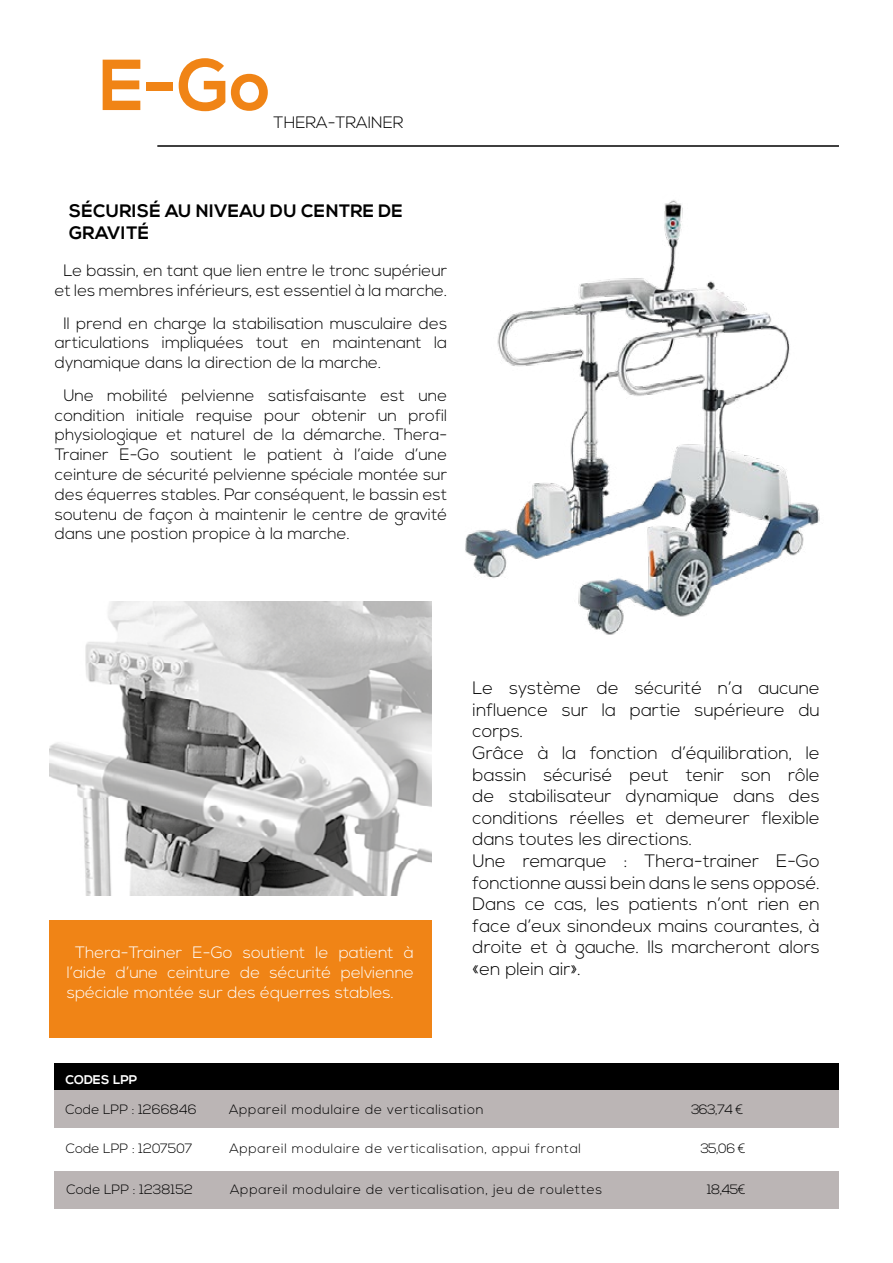
<style>
.page{position:relative;width:893px;height:1263px;background:#fff}
.page>*{position:absolute;margin:0;border:0;box-sizing:border-box;transform-origin:0 0}
.t1{font:700 72px "Nexa";color:#f08416}
.t2{font:300 18px/21.6px "Nexa";color:#000}
.t3{font:700 18px/21.6px "Nexa";letter-spacing:.02em;color:#000}
.t4{font:300 16.5px/19.8px "Nexa";color:#000;text-align:justify}
.t5{font:300 16.5px/19.8px "Nexa";color:#fff;text-align:justify}
.t6{font:300 13.5px "Nexa";letter-spacing:.05em;color:#000}
.t7{font:300 13.5px "Nexa";color:#000}
.t8{font:700 12.6px "Nexa";color:#fff}
</style>
<div class="page">
<div style="left:54px;top:1089px;width:785px;height:39px;background:#bbb5b5"></div>
<div style="left:54px;top:1063px;width:785px;height:26px;background:#000"></div>
<div style="left:50px;top:920px;width:381px;height:117px;background:#f08416"></div>
<img style="left:50px;top:601px;width:381px;height:294px">
<hr style="left:157px;top:145px;width:682px;height:2px;background:#000">
<div style="left:54px;top:1171px;width:785px;height:38px;background:#bbb5b5"></div>
<img style="left:465px;top:200px;width:355px;height:435px">
<h1 class="t1" style="left:99px;top:44px;width:173px">E-Go</h1>
<p class="t4" style="left:274px;top:113px;width:131px">THERA-TRAINER</p>
<p class="t3" style="left:69px;top:201px;width:335px">SÉCURISÉ AU NIVEAU DU CENTRE DE<br>GRAVITÉ</p>
<p class="t4" style="left:55px;top:261px;width:394px;text-align:center">Le bassin, en tant que lien entre le tronc supérieur et les membres inférieurs, est essentiel à la marche.</p>
<p class="t4" style="left:55px;top:314px;width:394px;text-indent:8px">Il prend en charge la stabilisation musculaire des articulations impliquées tout en maintenant la dynamique dans la direction de la marche.</p>
<p class="t4" style="left:55px;top:386px;width:394px;text-indent:8px">Une mobilité pelvienne satisfaisante est une condition initiale requise pour obtenir un profil physiologique et naturel de la démarche. Thera-Trainer E-Go soutient le patient à l’aide d’une ceinture de sécurité pelvienne spéciale montée sur des équerres stables. Par conséquent, le bassin est soutenu de façon à maintenir le centre de gravité dans une postion propice à la marche.</p>
<p class="t5" style="left:67px;top:943px;width:349px;text-indent:8px">Thera-Trainer E-Go soutient le patient à l’aide d’une ceinture de sécurité pelvienne spéciale montée sur des équerres stables.</p>
<p class="t2" style="left:473px;top:678px;width:349px">Le système de sécurité n’a aucune influence sur la partie supérieure du corps.<br>Grâce à la fonction d’équilibration, le bassin sécurisé peut tenir son rôle de stabilisateur dynamique dans des conditions réelles et demeurer flexible dans toutes les directions.<br>Une remarque : Thera-trainer E-Go fonctionne aussi bein dans le sens opposé.<br>Dans ce cas, les patients n’ont rien en face d’eux sinondeux mains courantes, à droite et à gauche. Ils marcheront alors «en plein air».</p>
<p class="t8" style="left:66px;top:1072px;width:73px">CODES LPP</p>
<p class="t7" style="left:66px;top:1101px;width:133px">Code LPP : 1266846</p>
<p class="t6" style="left:229px;top:1101px;width:256px">Appareil modulaire de verticalisation</p>
<p class="t6" style="left:691px;top:1101px;width:54px">363,74 €</p>
<p class="t7" style="left:66px;top:1141px;width:128px">Code LPP : 1207507</p>
<p class="t6" style="left:229px;top:1141px;width:353px">Appareil modulaire de verticalisation, appui frontal</p>
<p class="t6" style="left:700px;top:1141px;width:47px">35,06 €</p>
<p class="t7" style="left:67px;top:1181px;width:128px">Code LPP : 1238152</p>
<p class="t6" style="left:230px;top:1181px;width:373px">Appareil modulaire de verticalisation, jeu de roulettes</p>
<p class="t6" style="left:707px;top:1181px;width:40px">18,45€</p>
</div>
